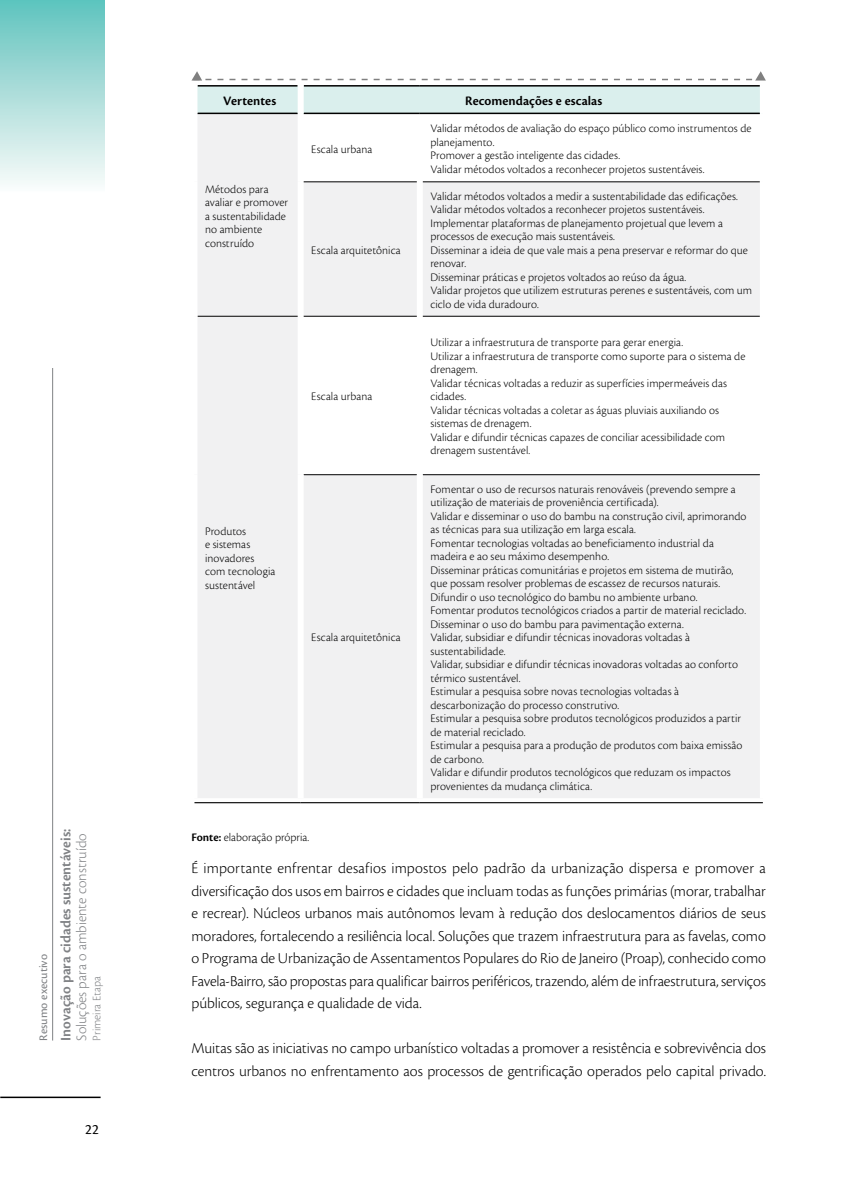
<style>
.page{position:relative;width:851px;height:1191px;background:#fff}
.page>*{position:absolute;margin:0;border:0;box-sizing:border-box;transform-origin:0 0}
.t1{font:300 15.75px/22.5px "Cronos Pro";letter-spacing:-.005em;color:#000;text-align:justify}
.t2{font:600 15px "Cronos Pro";color:#808285}
.t3{font:300 15px "Cronos Pro";color:#808285}
.t4{font:15px "Cronos Pro";color:#000}
.t5{font:600 13.5px "Cronos Pro";letter-spacing:.005em;color:#000}
.t6{font:300 12px/13.5px "Cronos Pro";letter-spacing:.005em;color:#000}
.t7{font:12px "Cronos Pro Capt";color:#808285}
.t8{font:300 12px "Cronos Pro";color:#808285}
.s1{font-weight:600}
</style>
<div class="page">
<hr style="left:0;top:1096px;width:101px;height:2px;background:#000">
<hr style="left:52px;top:184px;width:1px;height:856px;background:#808285">
<svg style="left:0;top:0;width:105px;height:367px"></svg>
<svg style="left:197px;top:114px;width:562px;height:684px;fill:#f1f1f2"></svg>
<div style="left:297px;top:113px;width:6px;height:69px;background:#fff"></div>
<div style="left:417px;top:114px;width:6px;height:68px;background:#fff"></div>
<div style="left:297px;top:182px;width:6px;height:134px;background:#fff"></div>
<div style="left:417px;top:182px;width:6px;height:134px;background:#fff"></div>
<div style="left:297px;top:316px;width:6px;height:159px;background:#fff"></div>
<div style="left:417px;top:316px;width:6px;height:159px;background:#fff"></div>
<hr style="left:303px;top:182px;width:114px;height:1px;background:#000">
<hr style="left:423px;top:182px;width:336px;height:1px;background:#000">
<hr style="left:197px;top:316px;width:100px;height:1px;background:#000">
<hr style="left:303px;top:316px;width:114px;height:1px;background:#000">
<hr style="left:423px;top:316px;width:336px;height:1px;background:#000">
<hr style="left:197px;top:113px;width:100px;height:1px;background:#000">
<hr style="left:423px;top:474px;width:336px;height:1px;background:#000">
<hr style="left:303px;top:474px;width:114px;height:1px;background:#000">
<div style="left:297px;top:475px;width:6px;height:323px;background:#fff"></div>
<div style="left:417px;top:475px;width:6px;height:323px;background:#fff"></div>
<hr style="left:303px;top:113px;width:117px;height:1px;background:#000">
<hr style="left:420px;top:113px;width:339px;height:1px;background:#000">
<hr style="left:194px;top:802px;width:106px;height:1px;background:#000">
<hr style="left:300px;top:802px;width:120px;height:1px;background:#000">
<hr style="left:420px;top:802px;width:342px;height:1px;background:#000">
<svg style="left:191px;top:71px;width:574px;height:42px"></svg>
<p class="t7" style="left:37px;top:1040px;width:88px;rotate:-90deg">Resumo executivo</p>
<p class="t2" style="left:57px;top:1040px;width:213px;rotate:-90deg">Inovação para cidades sustentáveis:</p>
<p class="t3" style="left:73px;top:1040px;width:209px;rotate:-90deg">Soluções para o ambiente construído</p>
<p class="t8" style="left:90px;top:1040px;width:66px;rotate:-90deg">Primeira Etapa</p>
<p class="t4" style="left:85px;top:1121px;width:15px">22</p>
<p class="t5" style="left:223px;top:93px;width:54px">Vertentes</p>
<p class="t5" style="left:465px;top:93px;width:139px">Recomendações e escalas</p>
<p class="t6" style="left:205px;top:182px;width:84px">Métodos para avaliar e promover a sustentabilidade no ambiente construído</p>
<p class="t6" style="left:311px;top:142px;width:62px">Escala urbana</p>
<p class="t6" style="left:311px;top:243px;width:91px">Escala arquitetônica</p>
<p class="t6" style="left:311px;top:389px;width:62px">Escala urbana</p>
<p class="t6" style="left:205px;top:524px;width:72px">Produtos<br>e sistemas inovadores com tecnologia sustentável</p>
<p class="t6" style="left:311px;top:630px;width:91px">Escala arquitetônica</p>
<p class="t6" style="left:430px;top:122px;width:322px">Validar métodos de avaliação do espaço público como instrumentos de planejamento.<br>Promover a gestão inteligente das cidades.<br>Validar métodos voltados a reconhecer projetos sustentáveis.</p>
<p class="t6" style="left:430px;top:189px;width:323px">Validar métodos voltados a medir a sustentabilidade das edificações.<br>Validar métodos voltados a reconhecer projetos sustentáveis.<br>Implementar plataformas de planejamento projetual que levem a processos de execução mais sustentáveis.<br>Disseminar a ideia de que vale mais a pena preservar e reformar do que renovar.<br>Disseminar práticas e projetos voltados ao reúso da água.<br>Validar projetos que utilizem estruturas perenes e sustentáveis, com um ciclo de vida duradouro.</p>
<p class="t6" style="left:430px;top:335px;width:316px">Utilizar a infraestrutura de transporte para gerar energia.<br>Utilizar a infraestrutura de transporte como suporte para o sistema de drenagem.<br>Validar técnicas voltadas a reduzir as superfícies impermeáveis das cidades.<br>Validar técnicas voltadas a coletar as águas pluviais auxiliando os sistemas de drenagem.<br>Validar e difundir técnicas capazes de conciliar acessibilidade com drenagem sustentável.</p>
<p class="t6" style="left:430px;top:482px;width:317px">Fomentar o uso de recursos naturais renováveis (prevendo sempre a utilização de materiais de proveniência certificada).<br>Validar e disseminar o uso do bambu na construção civil, aprimorando as técnicas para sua utilização em larga escala.<br>Fomentar tecnologias voltadas ao beneficiamento industrial da madeira e ao seu máximo desempenho.<br>Disseminar práticas comunitárias e projetos em sistema de mutirão, que possam resolver problemas de escassez de recursos naturais.<br>Difundir o uso tecnológico do bambu no ambiente urbano.<br>Fomentar produtos tecnológicos criados a partir de material reciclado.<br>Disseminar o uso do bambu para pavimentação externa.<br>Validar, subsidiar e difundir técnicas inovadoras voltadas à sustentabilidade.<br>Validar, subsidiar e difundir técnicas inovadoras voltadas ao conforto térmico sustentável.<br>Estimular a pesquisa sobre novas tecnologias voltadas à descarbonização do processo construtivo.<br>Estimular a pesquisa sobre produtos tecnológicos produzidos a partir de material reciclado.<br>Estimular a pesquisa para a produção de produtos com baixa emissão de carbono.<br>Validar e difundir produtos tecnológicos que reduzam os impactos provenientes da mudança climática.</p>
<p class="t6" style="left:191px;top:830px;width:119px"><span class="s1">Fonte:</span> elaboração própria.</p>
<p class="t1" style="left:191px;top:857px;width:576px">É importante enfrentar desafios impostos pelo padrão da urbanização dispersa e promover a diversificação dos usos em bairros e cidades que incluam todas as funções primárias (morar, trabalhar e recrear). Núcleos urbanos mais autônomos levam à redução dos deslocamentos diários de seus moradores, fortalecendo a resiliência local. Soluções que trazem infraestrutura para as favelas, como o Programa de Urbanização de Assentamentos Populares do Rio de Janeiro (Proap), conhecido como Favela-Bairro, são propostas para qualificar bairros periféricos, trazendo, além de infraestrutura, serviços públicos, segurança e qualidade de vida.</p>
<h1 class="t1" style="left:191px;top:1037px;width:576px">Muitas são as iniciativas no campo urbanístico voltadas a promover a resistência e sobrevivência dos centros urbanos no enfrentamento aos processos de gentrificação operados pelo capital privado.</h1>
</div>
